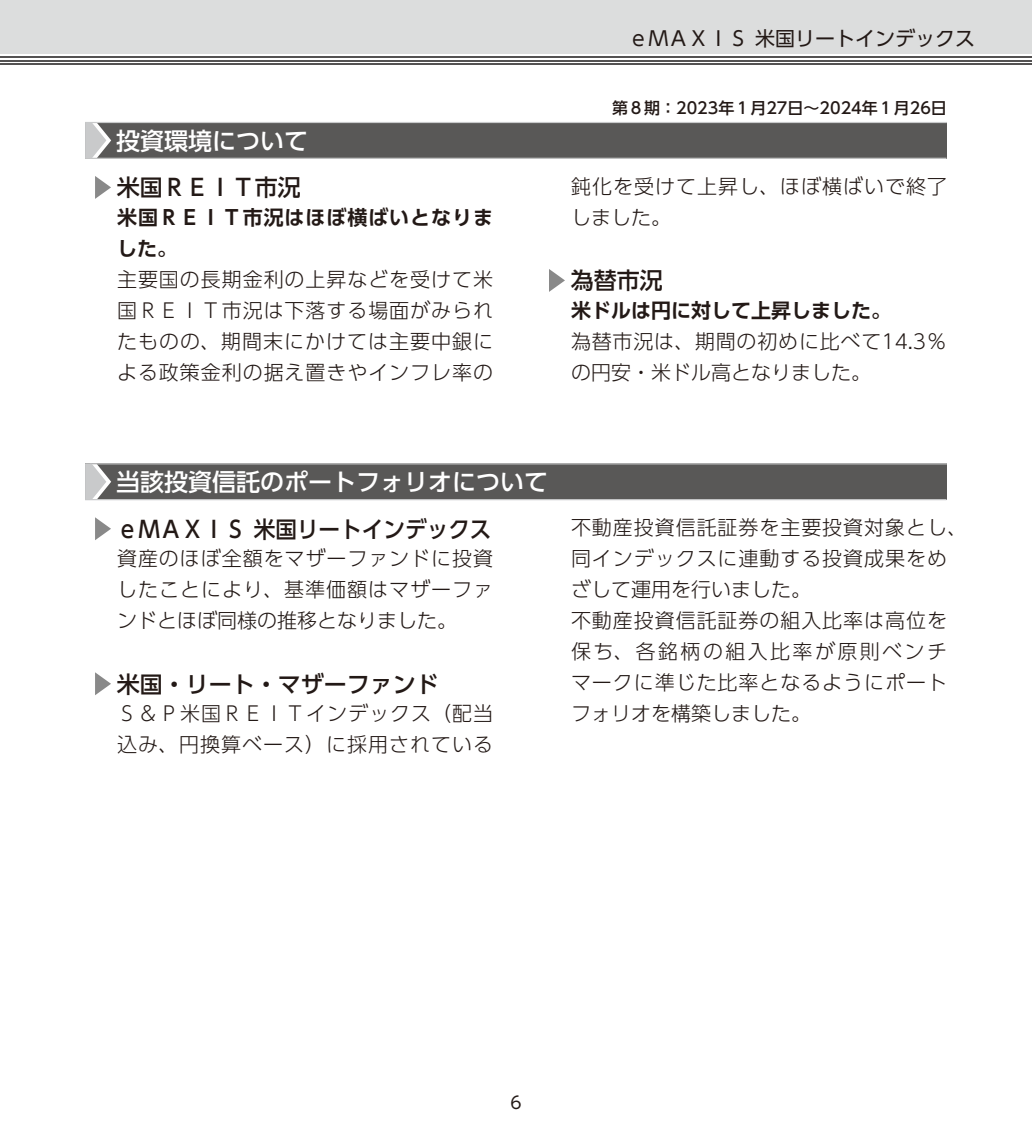
<style>
.page{position:relative;width:1032px;height:1134px;background:#fff}
.page>*{position:absolute;margin:0;border:0;box-sizing:border-box;transform-origin:0 0}
.t1{font:500 24px "UD Shin Go Pro";color:#fff}
.t2{font:500 23px "UD Shin Go Pro";color:#231916}
.t3{font:500 23px "UD Shin Go Pro";color:#231916;scale:.94 1}
.t4{font:300 20px/31px "UD Shin Go Pro";letter-spacing:.045em;color:#231916}
.t5{font:300 20px/31px "UD Shin Go Pro";color:#231916}
.t6{font:700 20px/31px "UD Shin Go Pro De";letter-spacing:.045em;color:#231916}
.t7{font:20px "UD Shin Go Pro";color:#231916}
.t8{font:700 20px "UD Shin Go Pro De";color:#231916}
.t9{font:17px "UD Shin Go Pro";color:#231916}
.t10{font:500 16px "UD Shin Go Pro";color:#231916}
</style>
<div class="page">
<div style="left:0;top:0;width:1032px;height:54px;background:#dcdddd"></div>
<hr style="left:0;top:63px;width:1032px;height:2px;background:#545252">
<hr style="left:0;top:60px;width:1032px;height:1px;background:#545252">
<hr style="left:0;top:56px;width:1032px;height:2px;background:#545252">
<div style="left:85px;top:122px;width:862px;height:36px;background:#595857"></div>
<hr style="left:85px;top:158px;width:861px;height:1px;background:#c9cacb">
<hr style="left:85px;top:122px;width:862px;height:1px;background:#c9cacb">
<svg style="left:85px;top:123px;width:26px;height:35px"></svg>
<svg style="left:95px;top:176px;width:16px;height:23px"></svg>
<svg style="left:549px;top:269px;width:16px;height:23px"></svg>
<div style="left:85px;top:464px;width:862px;height:36px;background:#595857"></div>
<hr style="left:85px;top:499px;width:861px;height:1px;background:#c9cacb">
<hr style="left:85px;top:463px;width:862px;height:1px;background:#c9cacb">
<svg style="left:85px;top:464px;width:26px;height:35px"></svg>
<svg style="left:95px;top:517px;width:16px;height:23px"></svg>
<svg style="left:95px;top:672px;width:16px;height:23px"></svg>
<p class="t1" style="left:116px;top:121px;width:194px">投資環境について</p>
<p class="t2" style="left:117px;top:169px;width:186px">米国ＲＥＩＴ市況</p>
<p class="t6" style="left:117px;top:201px;width:377px">米国ＲＥＩＴ市況はほぼ横ばいとなりました。</p>
<p class="t4" style="left:117px;top:263px;width:377px;text-align:justify">主要国の長期金利の上昇などを受けて米国ＲＥＩＴ市況は下落する場面がみられたものの、期間末にかけては主要中銀による政策金利の据え置きやインフレ率の</p>
<p class="t7" style="left:628px;top:22px;width:348px">ｅＭＡＸＩＳ 米国リートインデックス</p>
<p class="t10" style="left:612px;top:95px;width:336px">第８期：2023年１月27日～2024年１月26日</p>
<p class="t4" style="left:571px;top:170px;width:377px">鈍化を受けて上昇し、ほぼ横ばいで終了しました。</p>
<p class="t2" style="left:571px;top:262px;width:93px">為替市況</p>
<p class="t8" style="left:571px;top:294px;width:321px">米ドルは円に対して上昇しました。</p>
<p class="t5" style="left:571px;top:325px;width:377px">為替市況は、期間の初めに比べて14.3％の円安・米ドル高となりました。</p>
<p class="t1" style="left:116px;top:462px;width:433px">当該投資信託のポートフォリオについて</p>
<p class="t3" style="left:117px;top:510px;width:400px">ｅＭＡＸＩＳ米国リートインデックス</p>
<p class="t4" style="left:117px;top:542px;width:377px;text-align:justify">資産のほぼ全額をマザーファンドに投資したことにより、基準価額はマザーファンドとほぼ同様の推移となりました。</p>
<p class="t2" style="left:117px;top:665px;width:324px">米国・リート・マザーファンド</p>
<p class="t4" style="left:117px;top:697px;width:377px">Ｓ＆Ｐ米国ＲＥＩＴインデックス（配当込み、円換算ベース）に採用されている</p>
<p class="t4" style="left:571px;top:511px;width:397px">不動産投資信託証券を主要投資対象とし、同インデックスに連動する投資成果をめざして運用を行いました。<br>不動産投資信託証券の組入比率は高位を保ち、各銘柄の組入比率が原則ベンチマークに準じた比率となるようにポートフォリオを構築しました。</p>
<p class="t9" style="left:510px;top:1089px;width:13px">6</p>
</div>
